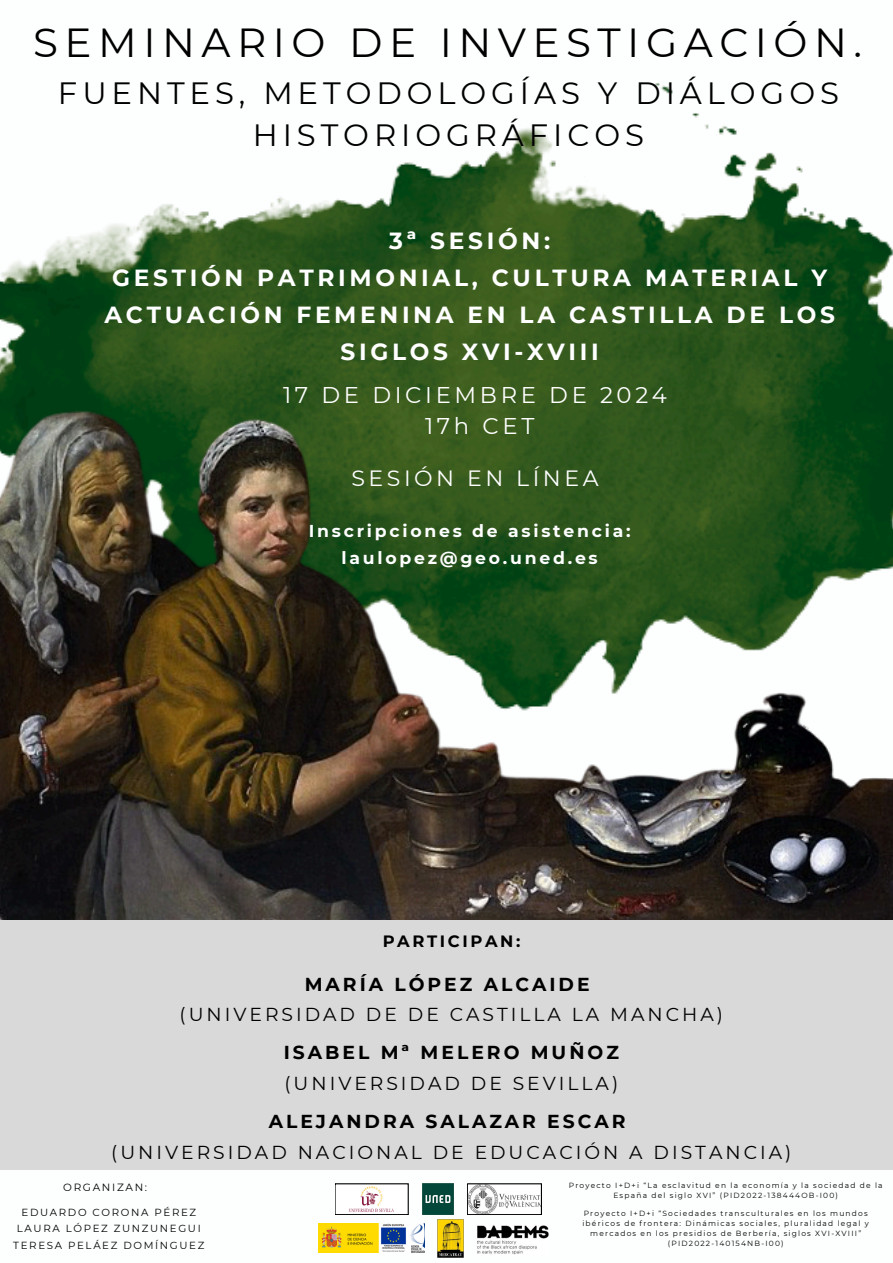
<style>
.page{position:relative;width:893px;height:1263px;background:#fff}
.page>*{position:absolute;margin:0;border:0;box-sizing:border-box;transform-origin:0 0}
.t1{font:40.5px "Montserrat";letter-spacing:.16em;color:#000}
.t2{font:30.75px/42.8px "Montserrat";letter-spacing:.16em;color:#000;text-align:center}
.t3{font:700 23.33px "Montserrat";letter-spacing:.16em;color:#fff}
.t4{font:700 23.25px/37.1px "Montserrat";letter-spacing:.16em;color:#fff;text-align:center}
.t5{font:22.73px/31.5px "Montserrat";letter-spacing:.16em;color:#fff;text-align:center}
.t6{font:22.05px "Montserrat";letter-spacing:.16em;color:#fff}
.t7{font:18.75px/30.7px "Montserrat";letter-spacing:.16em;color:#000;text-align:center}
.t8{font:700 17.25px/27.6px "Montserrat";letter-spacing:.16em;color:#fdfefe;text-align:center}
.t9{font:700 16.35px "Montserrat";letter-spacing:.16em;color:#000}
.t10{font:10.5px "Montserrat";letter-spacing:.16em;color:#000}
.t11{font:10.27px "Montserrat";letter-spacing:.16em;color:#000}
.t12{font:7.5px/10.1px "Montserrat";letter-spacing:.16em;color:#000;text-align:center}
.s1{font-weight:700}
</style>
<div class="page">
<img style="left:0;top:83px;width:893px;height:322px">
<div style="left:0;top:909px;width:893px;height:277px;background:#d9d9d9"></div>
<div style="left:0;top:1170px;width:893px;height:93px;background:#fdfefe"></div>
<img style="left:422px;top:1184px;width:31px;height:31px">
<svg style="left:335px;top:1184px;width:73px;height:30px"></svg>
<svg style="left:467px;top:1184px;width:74px;height:30px"></svg>
<img style="left:318px;top:1223px;width:107px;height:29px">
<img style="left:0;top:405px;width:893px;height:514px">
<img style="left:477px;top:1225px;width:72px;height:30px">
<img style="left:438px;top:1219px;width:26px;height:38px">
<p class="t1" style="left:33px;top:18px;width:830px">SEMINARIO DE INVESTIGACIÓN.</p>
<p class="t2" style="left:58px;top:71px;width:782px">FUENTES, METODOLOGÍAS Y DIÁLOGOS<br>HISTORIOGRÁFICOS</p>
<h2 class="t3" style="left:389px;top:226px;width:163px">3ª SESIÓN:</h2>
<h2 class="t4" style="left:104px;top:259px;width:732px">GESTIÓN PATRIMONIAL, CULTURA MATERIAL Y<br>ACTUACIÓN FEMENINA EN LA CASTILLA DE LOS<br>SIGLOS XVI-XVIII</h2>
<h3 class="t5" style="left:283px;top:379px;width:385px">17 DE DICIEMBRE DE 2024<br>17h CET</h3>
<h3 class="t6" style="left:351px;top:465px;width:249px">SESIÓN EN LÍNEA</h3>
<h1 class="t8" style="left:309px;top:517px;width:323px">Inscripciones de asistencia: laulopez@geo.uned.es</h1>
<p class="t9" style="left:383px;top:931px;width:139px">PARTICIPAN:</p>
<h5 class="t7" style="left:180px;top:968px;width:545px"><span class="s1">MARÍA LÓPEZ ALCAIDE<br></span>(UNIVERSIDAD DE DE CASTILLA LA MANCHA)</h5>
<h6 class="t7" style="left:284px;top:1037px;width:336px;text-align:left"><span class="s1">ISABEL Mª MELERO MUÑOZ </span>(UNIVERSIDAD DE SEVILLA)</h6>
<h4 class="t7" style="left:111px;top:1106px;width:681px"><span class="s1">ALEJANDRA SALAZAR ESCAR<br></span>(UNIVERSIDAD NACIONAL DE EDUCACIÓN A DISTANCIA)</h4>
<p class="t10" style="left:63px;top:1181px;width:85px">ORGANIZAN:</p>
<h4 class="t11" style="left:22px;top:1205px;width:176px">EDUARDO CORONA PÉREZ</h4>
<h4 class="t11" style="left:17px;top:1222px;width:185px">LAURA LÓPEZ ZUNZUNEGUI</h4>
<p class="t11" style="left:13px;top:1239px;width:193px">TERESA PELÁEZ DOMÍNGUEZ</p>
<p class="t12" style="left:569px;top:1180px;width:315px">Proyecto I+D+i “La esclavitud en la economía y la sociedad de la<br>España del siglo XVI” (PID2022-138444OB-I00)</p>
<p class="t12" style="left:582px;top:1208px;width:288px">Proyecto I+D+i “Sociedades transculturales en los mundos ibéricos de frontera: Dinámicas sociales, pluralidad legal y mercados en los presidios de Berbería, siglos XVI-XVIII” (PID2022-140154NB-I00)</p>
</div>
